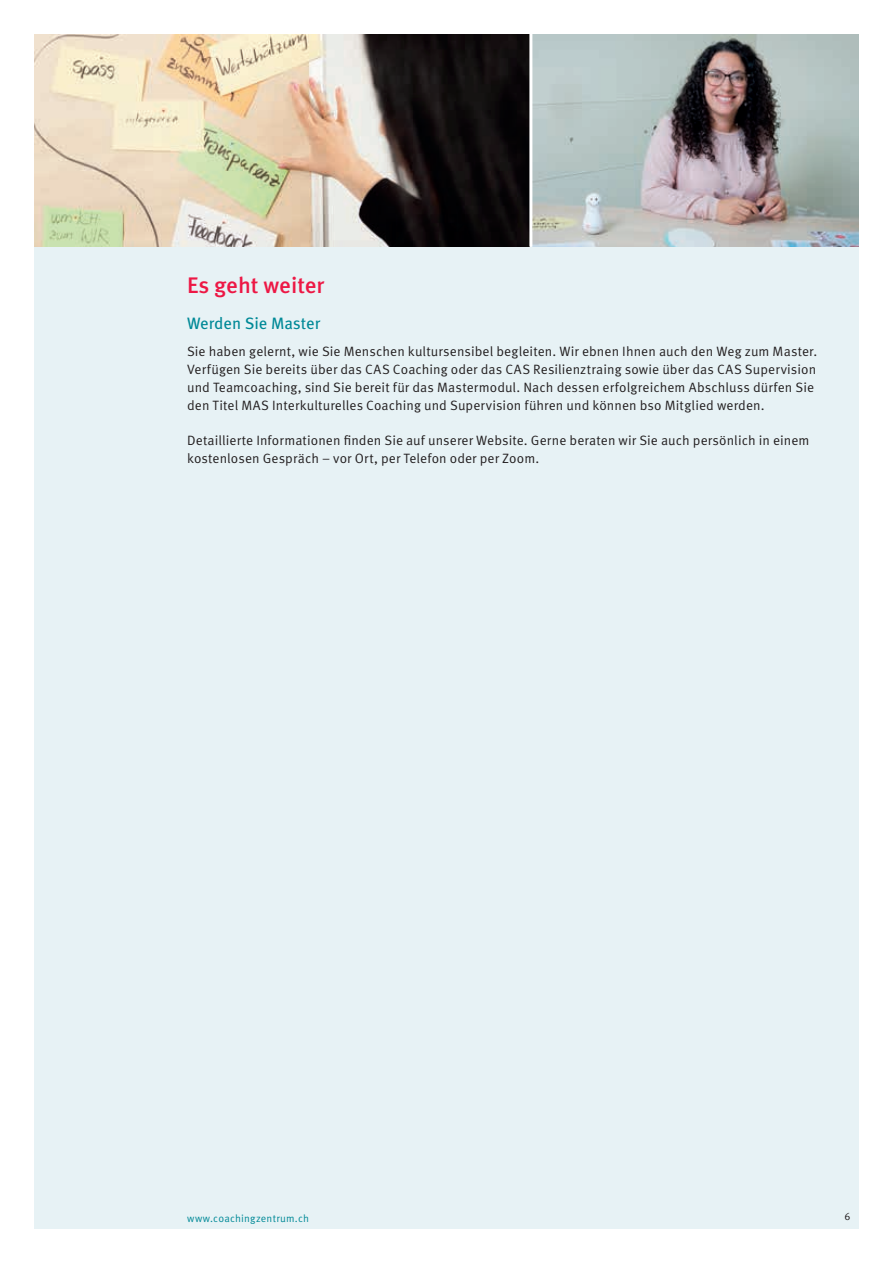
<style>
.page{position:relative;width:893px;height:1263px;background:#fff}
.page>*{position:absolute;margin:0;border:0;box-sizing:border-box;transform-origin:0 0}
.t1{font:500 22.5px "Meta OT";color:#ed1845}
.t2{font:16.5px "Meta OT";color:#008997}
.t3{font:13.5px/18px "Meta OT Norm";letter-spacing:.005em;color:#231f20}
.t4{font:10.5px "Meta OT Norm";letter-spacing:.015em;color:#008997}
.t5{font:10.5px "Meta OT Norm";color:#231f20}
</style>
<div class="page">
<div style="left:34px;top:34px;width:825px;height:1195px;background:#e7f2f5"></div>
<img style="left:34px;top:34px;width:495px;height:213px">
<img style="left:532px;top:34px;width:327px;height:213px">
<hr style="left:529px;top:25px;width:3px;height:222px;background:#fff">
<h1 class="t1" style="left:187px;top:271px;width:139px">Es geht weiter</h1>
<p class="t2" style="left:187px;top:313px;width:135px">Werden Sie Master</p>
<p class="t3" style="left:187px;top:342px;width:632px">Sie haben gelernt, wie Sie Menschen kultursensibel begleiten. Wir ebnen Ihnen auch den Weg zum Master.<br>Verfügen Sie bereits über das CAS Coaching oder das CAS Resilienztraing sowie über das CAS Supervision und Teamcoaching, sind Sie bereit für das Mastermodul. Nach dessen erfolgreichem Abschluss dürfen Sie den Titel MAS Interkulturelles Coaching und Supervision führen und können bso Mitglied werden.</p>
<p class="t3" style="left:187px;top:431px;width:624px">Detaillierte Informationen finden Sie auf unserer Website. Gerne beraten wir Sie auch persönlich in einem kostenlosen Gespräch – vor Ort, per Telefon oder per Zoom.</p>
<p class="t4" style="left:187px;top:1212px;width:123px">www.coachingzentrum.ch</p>
<p class="t5" style="left:844px;top:1210px;width:8px">6</p>
</div>
